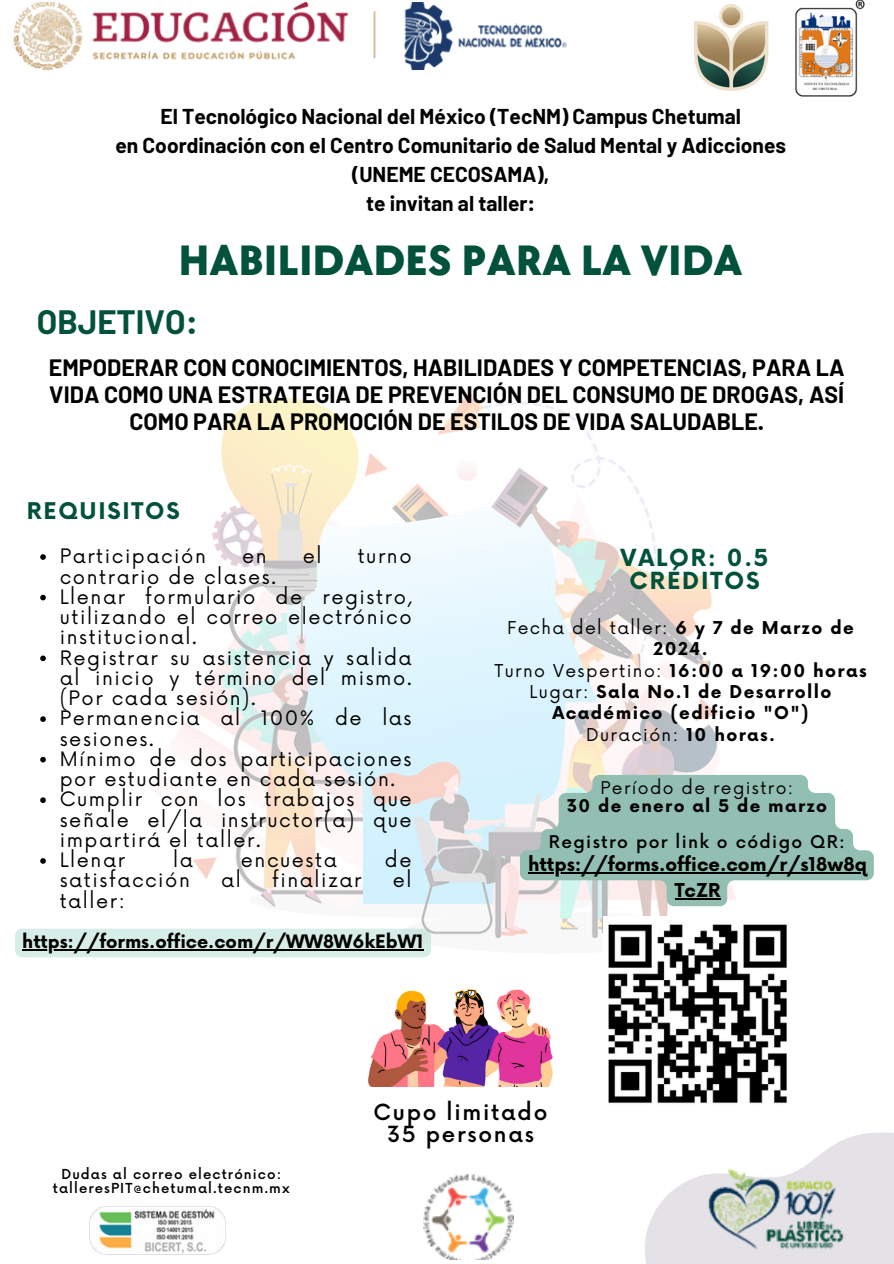
<style>
.page{position:relative;width:894px;height:1264px;background:#fff}
.page>*{position:absolute;margin:0;border:0;box-sizing:border-box;transform-origin:0 0}
.t1{font:800 43.95px "TT Chocolates";color:#02523b}
.t2{font:700 33px "Barlow";color:#02523b}
.t3{font:700 23.1px/27px "Barlow";color:#000;text-align:center}
.t4{font:700 22.95px/22.5px "Now";letter-spacing:.08em;color:#02523b;text-align:center}
.t5{font:700 22.35px "Now";letter-spacing:.08em;color:#02523b}
.t6{font:500 21.6px/22px "Now";letter-spacing:.08em;color:#000;text-align:center}
.t7{font:700 21px/29.2px "Barlow";color:#000;text-align:center}
.t8{font:19.35px/20.2px "Now";letter-spacing:.08em;color:#000;text-align:justify}
.t9{font:700 18.6px/25.8px "Now";color:#000;text-align:center}
.t10{font:700 18px "Now";color:#000}
.t11{font:700 17.25px/21.3px "Now";letter-spacing:.08em;color:#000;text-align:center}
.t12{font:17.25px "Now";letter-spacing:.08em;color:#000}
.t13{font:500 17.1px "Now";letter-spacing:.08em;color:#000}
.t14{font:700 17.1px "Now";letter-spacing:.08em;color:#000}
.t15{font:17.1px "Now";letter-spacing:.08em;color:#000}
.t16{font:500 13.5px/13.6px "Now";letter-spacing:.08em;color:#000;text-align:center}
.s1{font-weight:400}
.s2{font-weight:700}
</style>
<div class="page">
<svg style="left:645px;top:1132px;width:248px;height:131px"></svg>
<img style="left:795px;top:0;width:70px;height:97px">
<img style="left:423px;top:1174px;width:90px;height:85px">
<img style="left:700px;top:1166px;width:149px;height:88px">
<img style="left:14px;top:2px;width:552px;height:68px">
<img style="left:89px;top:1206px;width:136px;height:48px">
<img style="left:694px;top:5px;width:75px;height:85px">
<img style="left:175px;top:390px;width:546px;height:549px">
<img style="left:368px;top:989px;width:184px;height:97px">
<img style="left:603px;top:916px;width:184px;height:188px">
<svg style="left:520px;top:775px;width:353px;height:131px;fill:#92bfb2"></svg>
<hr style="left:528px;top:872px;width:338px;height:1px;background:#000">
<hr style="left:674px;top:898px;width:46px;height:1px;background:#000">
<svg style="left:40px;top:554px;width:6px;height:6px"></svg>
<svg style="left:40px;top:594px;width:6px;height:6px"></svg>
<svg style="left:40px;top:655px;width:6px;height:6px"></svg>
<svg style="left:40px;top:716px;width:6px;height:6px"></svg>
<svg style="left:40px;top:756px;width:6px;height:6px"></svg>
<svg style="left:40px;top:797px;width:6px;height:6px"></svg>
<svg style="left:40px;top:858px;width:6px;height:5px"></svg>
<svg style="left:15px;top:928px;width:416px;height:29px"></svg>
<hr style="left:22px;top:949px;width:401px;height:1px;background:#000">
<p class="t7" style="left:115px;top:100px;width:672px">El Tecnológico Nacional del México (TecNM) Campus Chetumal<br>en Coordinación con el Centro Comunitario de Salud Mental y Adicciones (UNEME CECOSAMA),<br>te invitan al taller:</p>
<p class="t1" style="left:178px;top:235px;width:565px">HABILIDADES PARA LA VIDA</p>
<h4 class="t2" style="left:37px;top:301px;width:162px">OBJETIVO:</h4>
<h3 class="t3" style="left:49px;top:353px;width:797px">EMPODERAR CON CONOCIMIENTOS, HABILIDADES Y COMPETENCIAS, PARA LA<br>VIDA COMO UNA ESTRATEGIA DE PREVENCIÓN DEL CONSUMO DE DROGAS, ASÍ<br>COMO PARA LA PROMOCIÓN DE ESTILOS DE VIDA SALUDABLE.</h3>
<p class="t5" style="left:27px;top:499px;width:154px">REQUISITOS</p>
<p class="t8" style="left:60px;top:547px;width:148px">Participación</p>
<p class="t8" style="left:242px;top:547px;width:26px">en</p>
<p class="t8" style="left:303px;top:547px;width:20px">el</p>
<p class="t8" style="left:357px;top:547px;width:55px">turno</p>
<p class="t8" style="left:60px;top:567px;width:218px">contrario de clases.</p>
<p class="t8" style="left:60px;top:587px;width:353px">Llenar formulario de registro, utilizando el correo electrónico institucional.</p>
<p class="t8" style="left:60px;top:648px;width:353px">Registrar su asistencia y salida al inicio y término del mismo. (Por cada sesión).</p>
<h5 class="t8" style="left:60px;top:709px;width:353px">Permanencia al 100% de las sesiones.</h5>
<p class="t8" style="left:60px;top:749px;width:353px">Mínimo de dos participaciones por estudiante en cada sesión.</p>
<h5 class="t8" style="left:60px;top:790px;width:353px">Cumplir con los trabajos que señale el/la instructor(a) que impartirá el taller.</h5>
<p class="t8" style="left:60px;top:851px;width:67px">Llenar</p>
<p class="t8" style="left:173px;top:851px;width:21px">la</p>
<p class="t8" style="left:241px;top:851px;width:97px">encuesta</p>
<p class="t8" style="left:385px;top:851px;width:28px">de</p>
<p class="t8" style="left:60px;top:871px;width:132px">satisfacción</p>
<p class="t8" style="left:221px;top:871px;width:21px">al</p>
<p class="t8" style="left:272px;top:871px;width:91px">finalizar</p>
<p class="t8" style="left:393px;top:871px;width:20px">el</p>
<p class="t8" style="left:60px;top:891px;width:67px">taller:</p>
<p class="t10" style="left:22px;top:931px;width:403px">https://forms.office.com/r/WW8W6kEbW1</p>
<h6 class="t4" style="left:620px;top:548px;width:149px">VALOR: 0.5<br>CRÉDITOS</h6>
<h6 class="t11" style="left:507px;top:618px;width:348px"><span class="s1">Fecha del taller:</span> 6 y 7 de Marzo de<br>2024.</h6>
<h6 class="t12" style="left:494px;top:660px;width:373px">Turno Vespertino: <span class="s2">16:00 a 19:00 horas</span></h6>
<p class="t11" style="left:529px;top:682px;width:303px"><span class="s1">Lugar:</span> Sala No.1 de Desarrollo<br>Académico (edificio "O")</p>
<p class="t12" style="left:586px;top:725px;width:190px">Duración: <span class="s2">10 horas.</span></p>
<h3 class="t15" style="left:600px;top:778px;width:194px">Período de registro:</h3>
<h6 class="t14" style="left:566px;top:797px;width:262px">30 de enero al 5 de marzo</h6>
<h6 class="t13" style="left:548px;top:833px;width:297px">Registro por link o código QR:</h6>
<h6 class="t9" style="left:528px;top:852px;width:340px">https://forms.office.com/r/s18w8q<br>TcZR</h6>
<h6 class="t16" style="left:53px;top:1167px;width:238px">Dudas al correo electrónico: talleresPIT@chetumal.tecnm.mx</h6>
<h3 class="t6" style="left:373px;top:1102px;width:175px">Cupo limitado<br>35 personas</h3>
</div>
